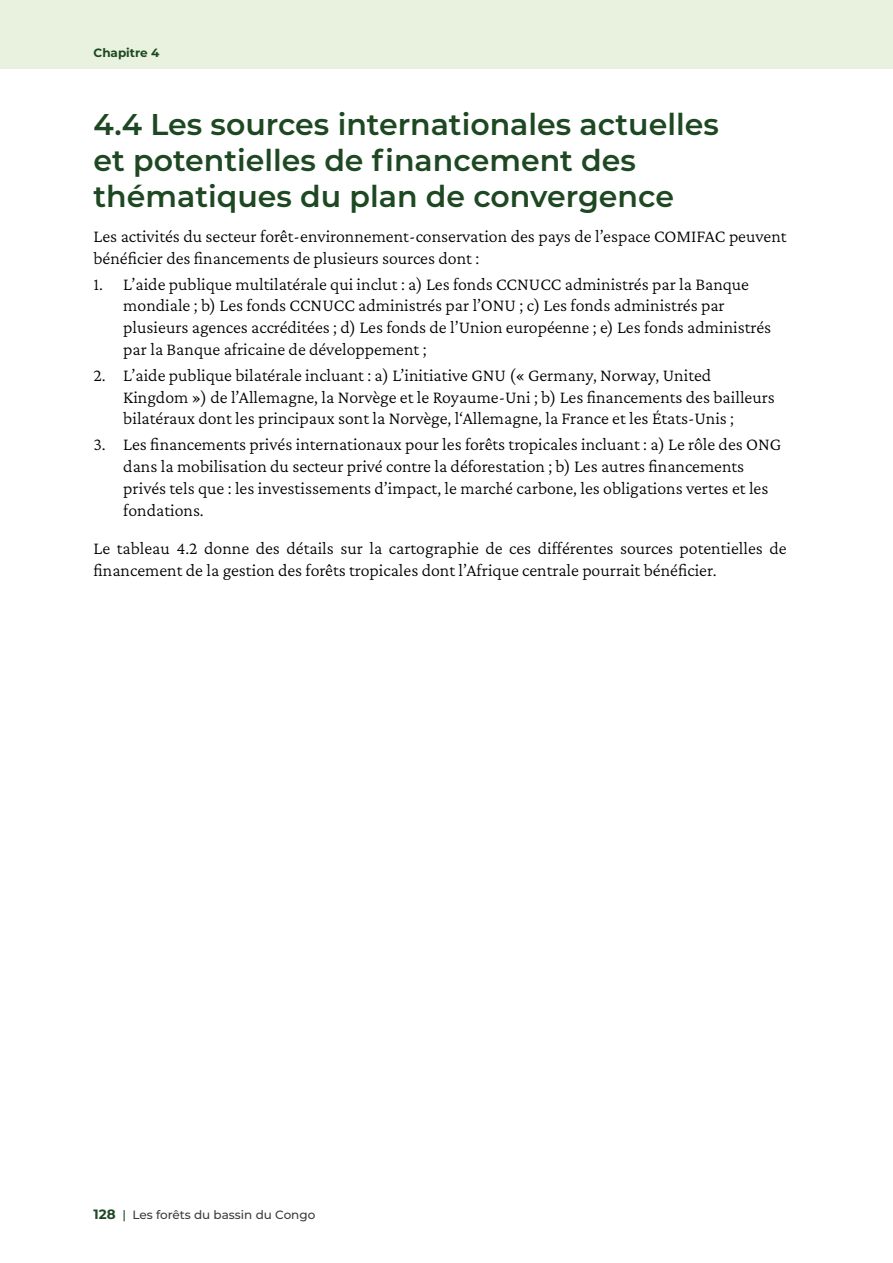
<style>
.page{position:relative;width:893px;height:1263px;background:#fff}
.page>*{position:absolute;margin:0;border:0;box-sizing:border-box;transform-origin:0 0}
.t1{font:600 30px/36px "Montserrat";color:#1d4821}
.t2{font:300 18px/21.8px "Crimson Pro";color:#000}
.t3{font:500 12px "Montserrat";color:#3c3c3b}
.t4{font:700 12px "Montserrat";color:#1d4821}
.s1{font-weight:700;font-size:13.5px;color:#1d4821}
.s2{color:#1d4821}
</style>
<div class="page">
<div style="left:0;top:0;width:893px;height:69px;background:#e9f2df"></div>
<p class="t4" style="left:94px;top:44px;width:67px">Chapitre 4</p>
<h1 class="t1" style="left:94px;top:105px;width:627px">4.4 Les sources internationales actuelles et potentielles de financement des thématiques du plan de convergence</h1>
<p class="t2" style="left:94px;top:225px;width:695px">Les activités du secteur forêt-environnement-conservation des pays de l’espace COMIFAC peuvent bénéficier des financements de plusieurs sources dont :</p>
<p class="t2" style="left:123px;top:273px;width:649px;text-indent:-30px">1. L’aide publique multilatérale qui inclut : a) Les fonds CCNUCC administrés par la Banque mondiale ; b) Les fonds CCNUCC administrés par l’ONU ; c) Les fonds administrés par plusieurs agences accréditées ; d) Les fonds de l’Union européenne ; e) Les fonds administrés par la Banque africaine de développement ;</p>
<p class="t2" style="left:123px;top:364px;width:653px;text-indent:-30px">2. L’aide publique bilatérale incluant : a) L’initiative GNU (« Germany, Norway, United<br>Kingdom ») de l’Allemagne, la Norvège et le Royaume-Uni ; b) Les financements des bailleurs bilatéraux dont les principaux sont la Norvège, l‘Allemagne, la France et les États-Unis ;</p>
<p class="t2" style="left:123px;top:433px;width:659px;text-indent:-30px">3. Les financements privés internationaux pour les forêts tropicales incluant : a) Le rôle des ONG dans la mobilisation du secteur privé contre la déforestation ; b) Les autres financements privés tels que : les investissements d’impact, le marché carbone, les obligations vertes et les fondations.</p>
<p class="t2" style="left:94px;top:537px;width:695px">Le tableau 4.2 donne des détails sur la cartographie de ces différentes sources potentielles de financement de la gestion des forêts tropicales dont l’Afrique centrale pourrait bénéficier.</p>
<p class="t3" style="left:94px;top:1206px;width:223px"><span class="s1">128</span> <span class="s2">|</span> Les forêts du bassin du Congo</p>
</div>
